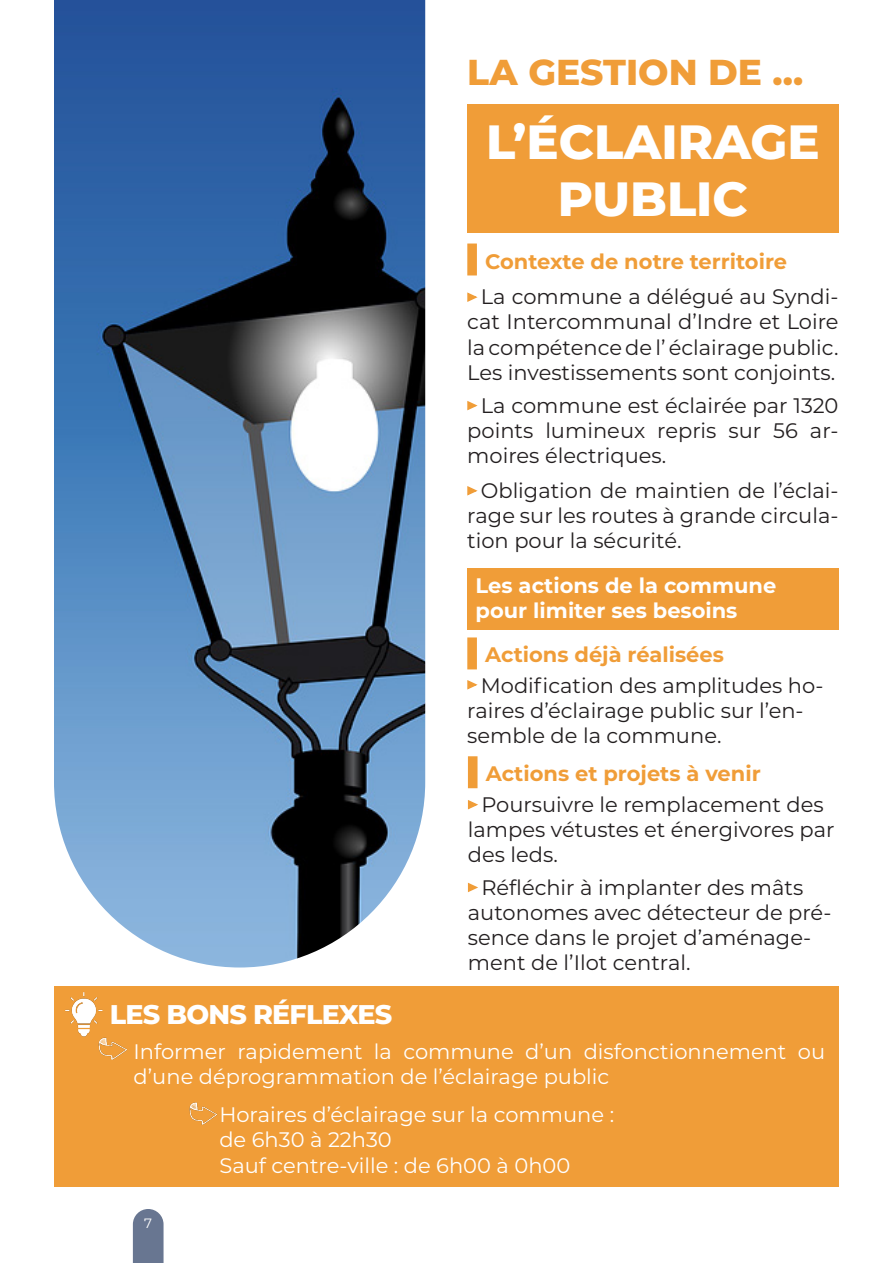
<style>
.page{position:relative;width:893px;height:1263px;background:#fff}
.page>*{position:absolute;margin:0;border:0;box-sizing:border-box;transform-origin:0 0}
.t1{font:800 48px "Montserrat";color:#fff}
.t2{font:800 36px "Montserrat";color:#f09d38}
.t3{font:800 27px "Montserrat";letter-spacing:-.03em;color:#fff}
.t4{font:21px/25.2px "Montserrat";color:#231f20;text-align:justify}
.t5{font:21px/25.2px "Montserrat";color:#fff}
.t6{font:700 21px "Montserrat";color:#f09d38}
.t7{font:700 21px/25.2px "Montserrat";color:#fff}
.t8{font:13.5px "Montserrat";color:#fff}
</style>
<div class="page">
<svg style="left:133px;top:1209px;width:31px;height:54px"></svg>
<div style="left:467px;top:105px;width:371px;height:128px;background:#f09d38"></div>
<img style="left:54px;top:0;width:371px;height:967px">
<div style="left:54px;top:987px;width:785px;height:200px;background:#f09d38"></div>
<img style="left:65px;top:992px;width:38px;height:45px">
<img style="left:189px;top:1102px;width:28px;height:23px">
<img style="left:94px;top:1035px;width:33px;height:25px">
<div style="left:467px;top:243px;width:10px;height:32px;background:#f09d38"></div>
<svg style="left:467px;top:292px;width:11px;height:10px"></svg>
<svg style="left:467px;top:401px;width:11px;height:10px"></svg>
<svg style="left:467px;top:486px;width:11px;height:10px"></svg>
<div style="left:467px;top:568px;width:371px;height:61px;background:#f09d38"></div>
<div style="left:467px;top:637px;width:10px;height:32px;background:#f09d38"></div>
<svg style="left:467px;top:680px;width:11px;height:10px"></svg>
<div style="left:468px;top:756px;width:9px;height:32px;background:#f09d38"></div>
<svg style="left:467px;top:800px;width:11px;height:10px"></svg>
<svg style="left:467px;top:882px;width:11px;height:11px"></svg>
<p class="t2" style="left:467px;top:45px;width:337px">LA GESTION DE ...</p>
<p class="t1" style="left:486px;top:106px;width:335px">L’ÉCLAIRAGE</p>
<p class="t1" style="left:558px;top:164px;width:192px">PUBLIC</p>
<p class="t6" style="left:485px;top:247px;width:303px">Contexte de notre territoire</p>
<p class="t4" style="left:467px;top:283px;width:373px;text-indent:13px">La commune a délégué au Syndi&shy;cat Intercommunal d’Indre et Loire la compétence de l’ éclairage public.<br>Les investissements sont conjoints.</p>
<p class="t4" style="left:467px;top:392px;width:373px;text-indent:13px">La commune est éclairée par 1320 points lumineux repris sur 56 ar&shy;moires électriques.</p>
<p class="t4" style="left:467px;top:477px;width:373px;text-indent:13px">Obligation de maintien de l’éclai&shy;rage sur les routes à grande circula&shy;tion pour la sécurité.</p>
<p class="t7" style="left:476px;top:572px;width:302px">Les actions de la commune pour limiter ses besoins</p>
<p class="t6" style="left:485px;top:639px;width:240px">Actions déjà réalisées</p>
<p class="t4" style="left:467px;top:672px;width:358px;text-align:left;text-indent:13px">Modification des amplitudes ho&shy;raires d’éclairage public sur l’en&shy;semble de la commune.</p>
<p class="t6" style="left:486px;top:758px;width:277px">Actions et projets à venir</p>
<p class="t4" style="left:468px;top:791px;width:368px;text-align:left;text-indent:13px">Poursuivre le remplacement des lampes vétustes et énergivores par des leds.</p>
<p class="t4" style="left:468px;top:874px;width:365px;text-align:left;text-indent:13px">Réfléchir à implanter des mâts autonomes avec détecteur de pré&shy;sence dans le projet d’aménage&shy;ment de l’Ilot central.</p>
<p class="t3" style="left:110px;top:995px;width:284px">LES BONS RÉFLEXES</p>
<p class="t5" style="left:134px;top:1038px;width:693px">Informer rapidement la commune d’un disfonctionnement ou d’une déprogrammation de l’éclairage public</p>
<p class="t5" style="left:219px;top:1101px;width:396px">Horaires d’éclairage sur la commune :</p>
<p class="t5" style="left:219px;top:1126px;width:174px">de 6h30 à 22h30</p>
<p class="t5" style="left:219px;top:1152px;width:352px">Sauf centre-ville : de 6h00 à 0h00</p>
<p class="t8" style="left:144px;top:1214px;width:9px">7</p>
</div>
